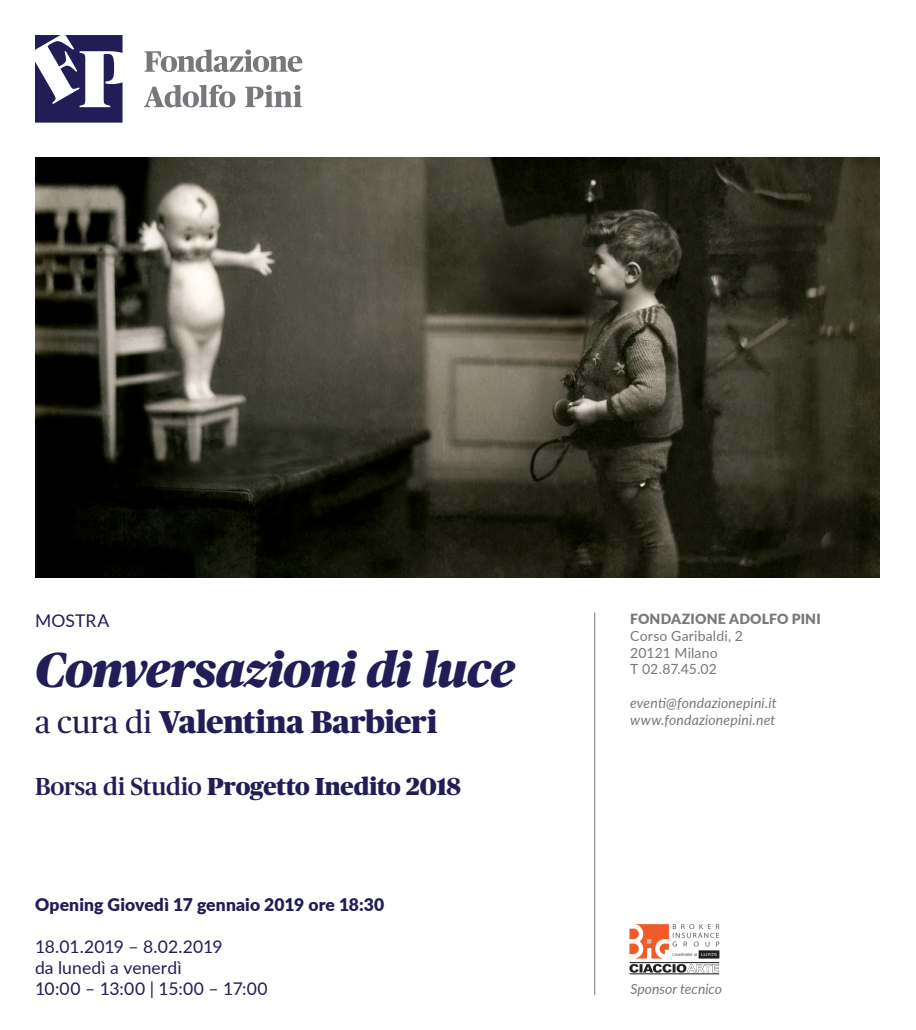
<style>
.page{position:relative;width:916px;height:1030px;background:#fff}
.page>*{position:absolute;margin:0;border:0;box-sizing:border-box;transform-origin:0 0}
.t1{font:italic 900 49px "Publico";letter-spacing:-.005em;color:#231d57}
.t2{font:900 31.5px "Publico";letter-spacing:-.01em;color:#231d57}
.t3{font:900 24.5px "Publico";letter-spacing:-.01em;color:#231d57}
.informazioni{font:17.5px/21px "Lato";letter-spacing:.005em;color:#231d57}
.informazioni-2{font:900 17.5px "Lato";letter-spacing:.005em;color:#231d57}
.informazioni-3{font:italic 14px "Lato";letter-spacing:.01em;color:#76787b}
.informazioni-4{font:14px "Lato";letter-spacing:.01em;color:#76787b}
.informazioni-5{font:900 14px "Lato";letter-spacing:.015em;color:#76787b}
.s1{font-weight:400}
.s2{font-weight:500}
</style>
<div class="page">
<img style="left:35px;top:158px;width:844px;height:419px">
<svg style="left:35px;top:35px;width:87px;height:88px"></svg>
<svg style="left:144px;top:85px;width:158px;height:22px"></svg>
<svg style="left:144px;top:49px;width:158px;height:23px"></svg>
<hr style="left:594px;top:612px;width:1px;height:382px;background:#76787b">
<img style="left:629px;top:924px;width:91px;height:51px">
<p class="informazioni" style="left:35px;top:609px;width:76px">MOSTRA</p>
<p class="t1" style="left:35px;top:642px;width:481px">Conversazioni di luce</p>
<p class="t2" style="left:35px;top:704px;width:404px"><span class="s1">a cura di</span> Valentina Barbieri</p>
<p class="t3" style="left:35px;top:772px;width:427px"><span class="s2">Borsa di Studio</span> Progetto Inedito 2018</p>
<p class="informazioni-2" style="left:35px;top:891px;width:351px">Opening Giovedì 17 gennaio 2019 ore 18:30</p>
<p class="informazioni" style="left:35px;top:934px;width:189px">18.01.2019 – 8.02.2019</p>
<p class="informazioni" style="left:35px;top:955px;width:234px">da lunedì a venerdì<br>10:00 – 13:00 | 15:00 – 17:00</p>
<p class="informazioni-5" style="left:630px;top:608px;width:192px">FONDAZIONE ADOLFO PINI</p>
<p class="informazioni-4" style="left:630px;top:625px;width:114px">Corso Garibaldi, 2</p>
<p class="informazioni-4" style="left:630px;top:642px;width:89px">20121 Milano</p>
<p class="informazioni-4" style="left:630px;top:659px;width:88px">T 02.87.45.02</p>
<p class="informazioni-3" style="left:630px;top:692px;width:148px">eventi@fondazionepini.it</p>
<p class="informazioni-3" style="left:630px;top:709px;width:147px">www.fondazionepini.net</p>
<p class="informazioni-3" style="left:630px;top:979px;width:93px">Sponsor tecnico</p>
</div>
